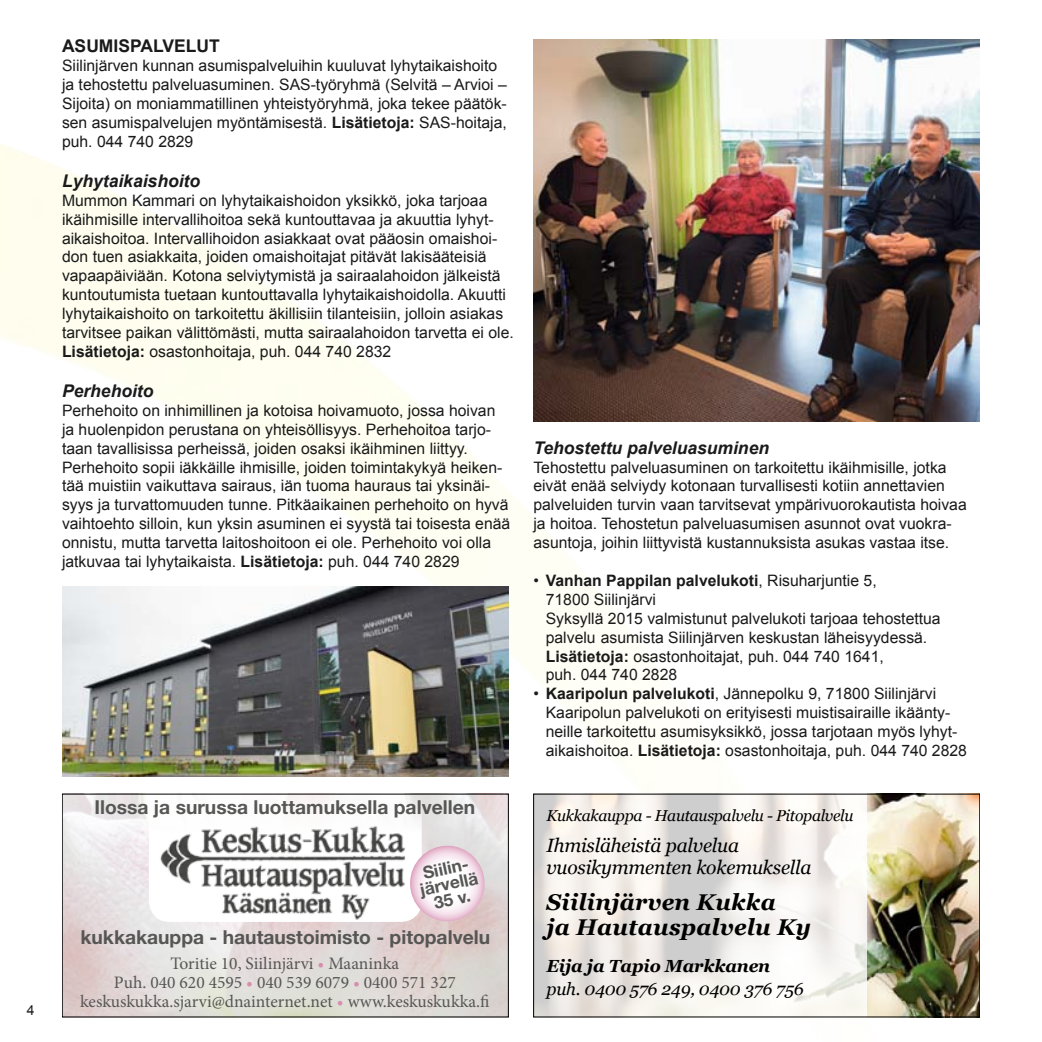
<style>
.page{position:relative;width:1042px;height:1042px;background:#fff}
.page>*{position:absolute;margin:0;border:0;box-sizing:border-box;transform-origin:0 0}
.t1{font:italic 700 22.75px/25.4px "Georgia";letter-spacing:.01em;color:#000}
.t2{font:700 19.25px "Helvetica Neue LT Std";color:#565655}
.t3{font:italic 19.25px/22.8px "Georgia";letter-spacing:-.01em;color:#000}
.t4{font:17.5px/19.2px "Minion Pro";color:#565655;text-align:center}
.t5{font:italic 700 17.5px "Arial";color:#1a1a1a}
.t6{font:italic 17.5px "Georgia";letter-spacing:-.01em;color:#000}
.t7{font:italic 700 17.5px "Georgia";letter-spacing:-.01em;color:#000}
.t8{font:700 17.5px "Arial";color:#1a1a1a}
.t9{font:700 17.32px/15.9px "Helvetica Neue LT Std";color:#565655;text-align:center}
.t10{font:15.75px/18.9px "Arial";color:#1a1a1a}
.t11{font:italic 15.75px "Georgia";letter-spacing:-.02em;color:#000}
.t12{font:14px "Arial";color:#1a1a1a}
.s1{font-weight:700}
.s2{color:#d78eaf}
</style>
<div class="page">
<img style="left:0;top:143px;width:879px;height:875px">
<svg style="left:64px;top:796px;width:442px;height:219px"></svg>
<svg style="left:149px;top:796px;width:273px;height:126px"></svg>
<img style="left:156px;top:823px;width:258px;height:98px">
<svg style="left:410px;top:846px;width:74px;height:75px"></svg>
<img style="left:866px;top:796px;width:112px;height:219px">
<svg style="left:535px;top:796px;width:331px;height:219px"></svg>
<div style="left:533px;top:794px;width:447px;height:223px;border:1px solid #000"></div>
<img style="left:533px;top:40px;width:447px;height:381px">
<img style="left:62px;top:587px;width:446px;height:190px">
<p class="t12" style="left:27px;top:1000px;width:9px">4</p>
<p class="t8" style="left:62px;top:35px;width:159px">Asumispalvelut</p>
<p class="t10" style="left:62px;top:57px;width:446px">Siilinjärven kunnan asumispalveluihin kuuluvat lyhytaikaishoito ja tehostettu palveluasuminen. SAS-työryhmä (Selvitä – Arvioi – Sijoita) on moniammatillinen yhteistyöryhmä, joka tekee päätök&shy;sen asumispalvelujen myöntämisestä. <span class="s1">Lisätietoja:</span> SAS-hoitaja, puh. 044 740 2829</p>
<p class="t5" style="left:62px;top:169px;width:140px">Lyhytaikaishoito</p>
<p class="t10" style="left:62px;top:191px;width:453px">Mummon Kammari on lyhytaikaishoidon yksikkö, joka tarjoaa ikäihmisille intervallihoitoa sekä kuntouttavaa ja akuuttia lyhyt&shy;aikaishoitoa. Intervallihoidon asiakkaat ovat pääosin omaishoi&shy;don tuen asiakkaita, joiden omaishoitajat pitävät lakisääteisiä vapaapäiviään. Kotona selviytymistä ja sairaalahoidon jälkeistä kuntoutumista tuetaan kuntouttavalla lyhytaikaishoidolla. Akuutti lyhytaikaishoito on tarkoitettu äkillisiin tilanteisiin, jolloin asiakas tarvitsee paikan välittömästi, mutta sairaalahoidon tarvetta ei ole.<br><span class="s1">Lisätietoja:</span> osastonhoitaja, puh. 044 740 2832</p>
<p class="t5" style="left:62px;top:379px;width:93px">Perhehoito</p>
<p class="t10" style="left:62px;top:401px;width:450px">Perhehoito on inhimillinen ja kotoisa hoivamuoto, jossa hoivan ja huolenpidon perustana on yhteisöllisyys. Perhehoitoa tarjo&shy;taan tavallisissa perheissä, joiden osaksi ikäihminen liittyy.<br>Perhehoito sopii iäkkäille ihmisille, joiden toimintakykyä heiken&shy;tää muistiin vaikuttava sairaus, iän tuoma hauraus tai yksinäi&shy;syys ja turvattomuuden tunne. Pitkäaikainen perhehoito on hyvä vaihtoehto silloin, kun yksin asuminen ei syystä tai toisesta enää onnistu, mutta tarvetta laitoshoitoon ei ole. Perhehoito voi olla jatkuvaa tai lyhytaikaista. <span class="s1">Lisätietoja:</span> puh. 044 740 2829</p>
<p class="t2" style="left:94px;top:795px;width:382px">Ilossa ja surussa luottamuksella palvellen</p>
<p class="t9" style="left:415px;top:866px;width:61px;rotate:-12deg">Siilin&shy;järvellä<br>35 v.</p>
<p class="t2" style="left:80px;top:925px;width:411px">kukkakauppa - hautaustoimisto - pitopalvelu</p>
<p class="t4" style="left:80px;top:953px;width:411px">Toritie 10, Siilinjärvi <span class="s2">•</span> Maaninka<br>Puh. 040 620 4595 <span class="s2">•</span> 040 539 6079 <span class="s2">•</span> 0400 571 327 keskuskukka.sjarvi@dnainternet.net <span class="s2">•</span> www.keskuskukka.fi</p>
<p class="t5" style="left:533px;top:436px;width:237px">Tehostettu palveluasuminen</p>
<p class="t10" style="left:533px;top:458px;width:435px">Tehostettu palveluasuminen on tarkoitettu ikäihmisille, jotka eivät enää selviydy kotonaan turvallisesti kotiin annettavien palveluiden turvin vaan tarvitsevat ympärivuorokautista hoivaa ja hoitoa. Tehostetun palveluasumisen asunnot ovat vuokra&shy;asuntoja, joihin liittyvistä kustannuksista asukas vastaa itse.</p>
<p class="t10" style="left:546px;top:571px;width:396px;text-indent:-12px">• <span class="s1">Vanhan Pappilan palvelukoti</span>, Risuharjuntie 5,<br>71800 Siilinjärvi<br>Syksyllä 2015 valmistunut palvelukoti tarjoaa tehostettua palvelu asumista Siilinjärven keskustan läheisyydessä.<br><span class="s1">Lisätietoja:</span> osastonhoitajat, puh. 044 740 1641,<br>puh. 044 740 2828</p>
<p class="t10" style="left:546px;top:684px;width:423px;text-indent:-12px">• <span class="s1">Kaaripolun palvelukoti</span>, Jännepolku 9, 71800 Siilinjärvi Kaaripolun palvelukoti on erityisesti muistisairaille ikäänty&shy;neille tarkoitettu asumisyksikkö, jossa tarjotaan myös lyhyt&shy;aikaishoitoa. <span class="s1">Lisätietoja:</span> osastonhoitaja, puh. 044 740 2828</p>
<p class="t11" style="left:546px;top:805px;width:308px">Kukkakauppa - Hautauspalvelu - Pitopalvelu</p>
<p class="t3" style="left:546px;top:834px;width:267px">Ihmisläheistä palvelua vuosikymmenten kokemuksella</p>
<h1 class="t1" style="left:546px;top:889px;width:266px">Siilinjärven Kukka<br>ja Hautauspalvelu Ky</h1>
<p class="t7" style="left:546px;top:955px;width:225px">Eija ja Tapio Markkanen</p>
<p class="t6" style="left:546px;top:978px;width:259px">puh. 0400 576 249, 0400 376 756</p>
</div>
